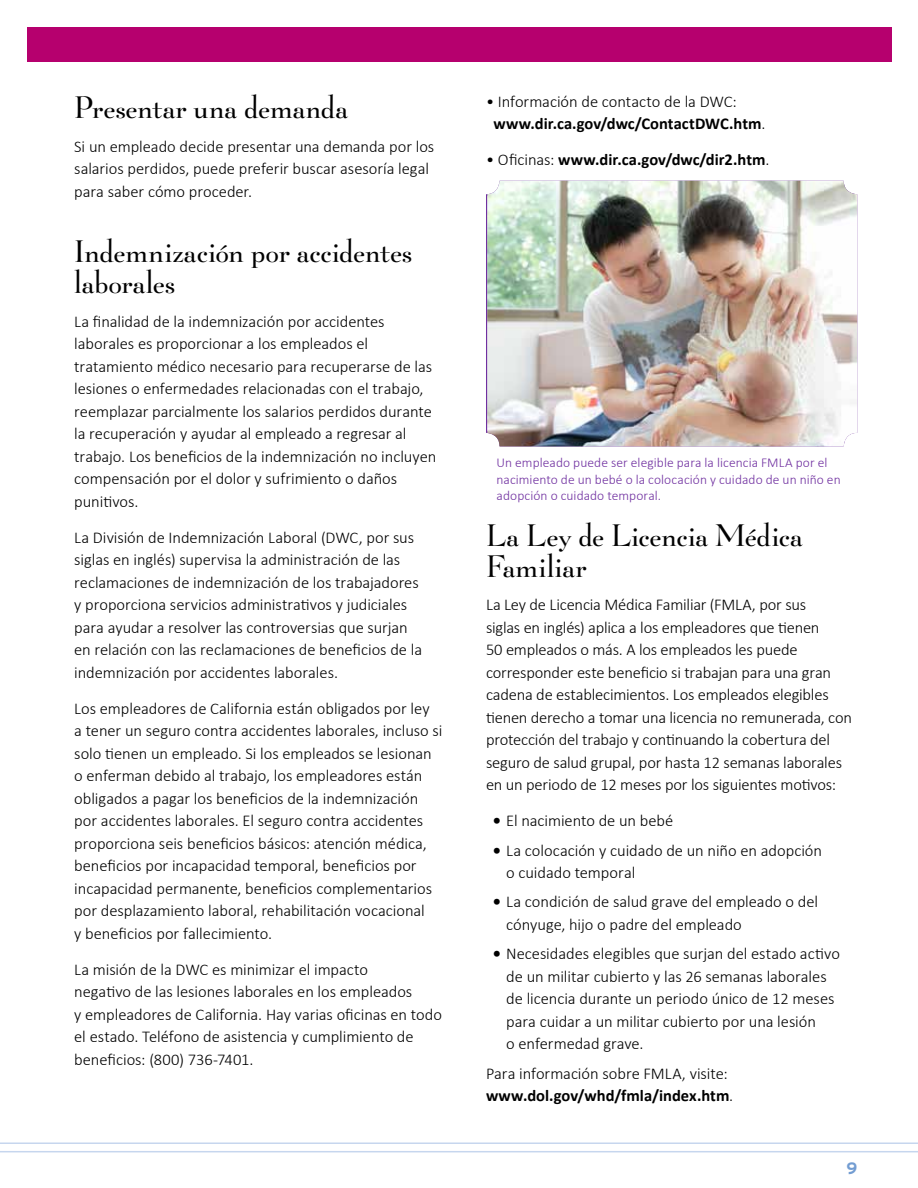
<style>
.page{position:relative;width:918px;height:1188px;background:#fff}
.page>*{position:absolute;margin:0;border:0;box-sizing:border-box;transform-origin:0 0}
.t1{font:30px/31.5px "Be Lucian";color:#000}
.t2{font:300 16.5px/22.5px "Calibri";letter-spacing:-.005em;color:#000}
.t3{font:700 16.5px/22.5px "Calibri";color:#000}
.t4{font:700 16.5px "Interstate";color:#739dd2}
.t5{font:300 13.5px/16.5px "Calibri";letter-spacing:.005em;color:#7030a0}
.s1{font-weight:300}
.s2{font-weight:700}
</style>
<div class="page">
<svg style="left:0;top:1142px;width:918px;height:11px"></svg>
<div style="left:27px;top:27px;width:864px;height:35px;background:#b6006e"></div>
<img style="left:487px;top:181px;width:370px;height:265px">
<h2 class="t1" style="left:74px;top:92px;width:275px">Presentar una demanda</h2>
<p class="t2" style="left:74px;top:135px;width:362px">Si un empleado decide presentar una demanda por los salarios perdidos, puede preferir buscar asesoría legal para saber cómo proceder.</p>
<h2 class="t1" style="left:74px;top:235px;width:339px">Indemnización por accidentes laborales</h2>
<p class="t2" style="left:74px;top:310px;width:364px">La finalidad de la indemnización por accidentes laborales es proporcionar a los empleados el tratamiento médico necesario para recuperarse de las lesiones o enfermedades relacionadas con el trabajo, reemplazar parcialmente los salarios perdidos durante la recuperación y ayudar al empleado a regresar al trabajo. Los beneficios de la indemnización no incluyen compensación por el dolor y sufrimiento o daños punitivos.</p>
<p class="t2" style="left:74px;top:526px;width:349px">La división de Indemnización Laboral (dWC, por sus siglas en inglés) supervisa la administración de las reclamaciones de indemnización de los trabajadores y proporciona servicios administrativos y judiciales para ayudar a resolver las controversias que surjan en relación con las reclamaciones de beneficios de la indemnización por accidentes laborales.</p>
<p class="t2" style="left:74px;top:697px;width:370px">Los empleadores de California están obligados por ley<br>a tener un seguro contra accidentes laborales, incluso si solo tienen un empleado. Si los empleados se lesionan</p>
<p class="t2" style="left:74px;top:764px;width:359px">o enferman debido al trabajo, los empleadores están obligados a pagar los beneficios de la indemnización por accidentes laborales. El seguro contra accidentes proporciona seis beneficios básicos: atención médica, beneficios por incapacidad temporal, beneficios por incapacidad permanente, beneficios complementarios por desplazamiento laboral, rehabilitación vocacional y beneficios por fallecimiento.</p>
<p class="t2" style="left:74px;top:958px;width:369px">La misión de la dWC es minimizar el impacto<br>negativo de las lesiones laborales en los empleados<br>y empleadores de California. Hay varias oficinas en todo el estado. Teléfono de asistencia y cumplimiento de beneficios: (800) 736-7401.</p>
<p class="t3" style="left:493px;top:90px;width:273px;text-indent:-7px"><span class="s1">• Información de contacto de la dWC: </span>www.dir.ca.gov/dwc/ContactDWC.htm<span class="s1">.</span></p>
<p class="t3" style="left:486px;top:149px;width:285px"><span class="s1">• oficinas:</span> www.dir.ca.gov/dwc/dir2.htm<span class="s1">.</span></p>
<p class="t5" style="left:497px;top:454px;width:346px">Un empleado puede ser elegible para la licencia FMLa por el nacimiento de un bebé o la colocación y cuidado de un niño en adopción o cuidado temporal.</p>
<h2 class="t1" style="left:486px;top:519px;width:318px">La Ley de Licencia Médica<br>Familiar</h2>
<p class="t2" style="left:486px;top:594px;width:368px">La Ley de Licencia Médica Familiar (FMLa, por sus<br>siglas en inglés) aplica a los empleadores que tienen<br>50 empleados o más. a los empleados les puede corresponder este beneficio si trabajan para una gran cadena de establecimientos. Los empleados elegibles tienen derecho a tomar una licencia no remunerada, con protección del trabajo y continuando la cobertura del seguro de salud grupal, por hasta 12 semanas laborales en un periodo de 12 meses por los siguientes motivos:</p>
<p class="t2" style="left:493px;top:810px;width:182px"><span class="s2">•</span> El nacimiento de un bebé</p>
<p class="t2" style="left:493px;top:839px;width:331px"><span class="s2">•</span> La colocación y cuidado de un niño en adopción</p>
<p class="t2" style="left:506px;top:861px;width:131px">o cuidado temporal</p>
<p class="t2" style="left:506px;top:891px;width:313px;text-indent:-13px"><span class="s2">•</span> La condición de salud grave del empleado o del cónyuge, hijo o padre del empleado</p>
<p class="t2" style="left:506px;top:942px;width:335px;text-indent:-13px"><span class="s2">•</span> Necesidades elegibles que surjan del estado activo de un militar cubierto y las 26 semanas laborales de licencia durante un periodo único de 12 meses para cuidar a un militar cubierto por una lesión</p>
<p class="t2" style="left:506px;top:1032px;width:139px">o enfermedad grave.</p>
<p class="t2" style="left:486px;top:1062px;width:249px">Para información sobre FMLa, visite: <span class="s2">www.dol.gov/whd/fmla/index.htm</span>.</p>
<p class="t4" style="left:847px;top:1158px;width:12px">9</p>
</div>
